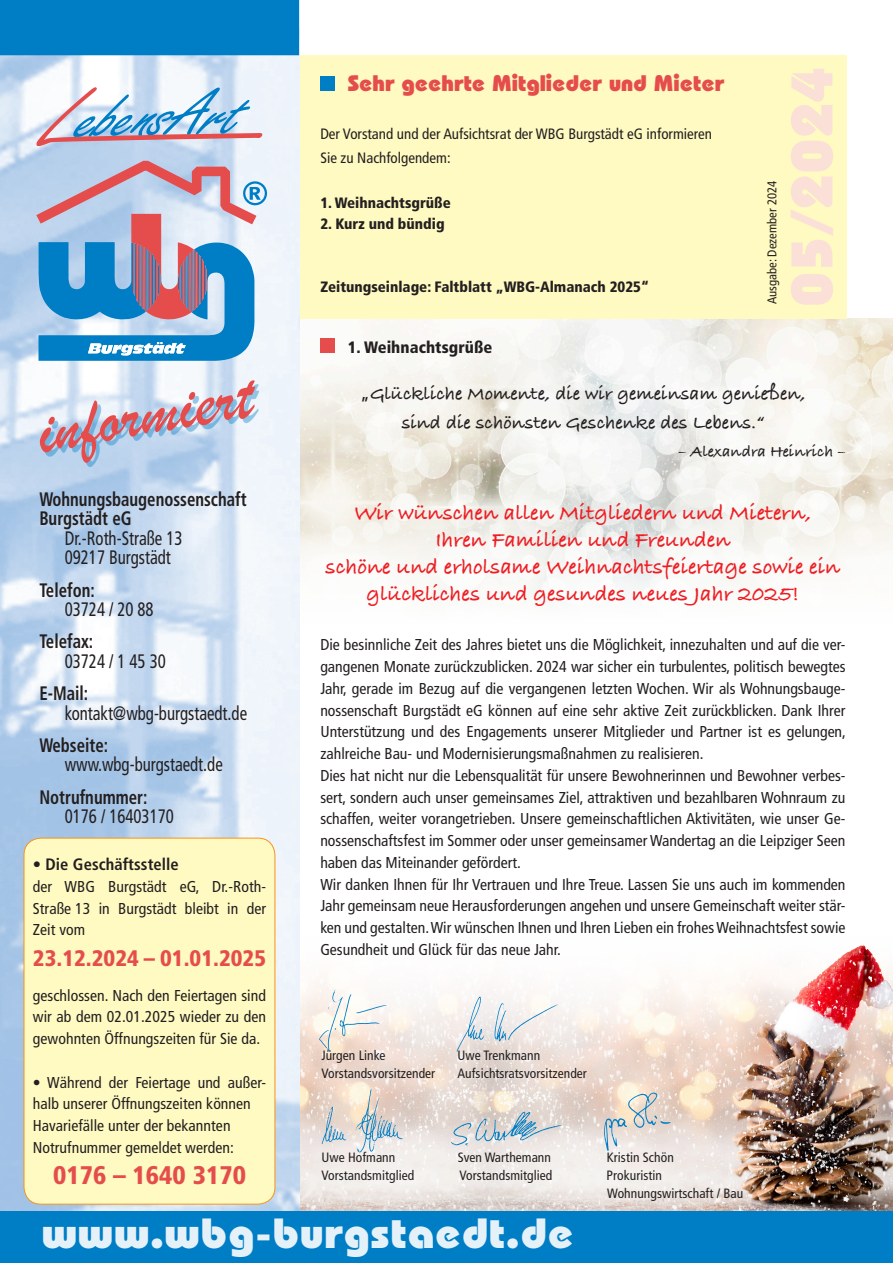
<style>
.page{position:relative;width:893px;height:1263px;background:#fff}
.page>*{position:absolute;margin:0;border:0;box-sizing:border-box;transform-origin:0 0}
.t1{font:70.5px "Brush Script";color:#e54d4d}
.t2{font:800 58.5px "Bauhaus";color:#fbe0d8}
.t3{font:800 42.15px "Bauhaus";letter-spacing:.02em;color:#fff}
.t4{font:900 condensed 25.5px "Frutiger";letter-spacing:.005em;color:#e54d4d}
.t5{font:700 22.5px/27px "Bradley Hand ITCTT";color:#ee1d23;text-align:center}
.t6{font:800 22.5px "Bauhaus";color:#e54d4d}
.t7{font:900 condensed 22.5px "Frutiger";letter-spacing:.005em;color:#e54d4d}
.t8{font:condensed 19.5px/19.5px "Frutiger";color:#231f20;scale:.86 1}
.t9{font:700 condensed 19.5px/19.5px "Frutiger";color:#231f20;scale:.86 1}
.t10{font:700 19.5px/28.5px "Bradley Hand ITCTT";color:#231f20;text-align:center}
.t11{font:700 16.5px "Bradley Hand ITCTT";color:#231f20}
.t12{font:700 condensed 16.5px "Frutiger";letter-spacing:.005em;color:#231f20}
.t13{font:900 condensed 16.5px "Frutiger";letter-spacing:.005em;color:#231f20}
.t14{font:condensed 15.75px/21.8px "Frutiger";color:#231f20}
.t15{font:condensed 15px/24px "Frutiger";color:#231f20}
.t16{font:900 condensed 15px "Frutiger";color:#231f20}
.t17{font:condensed 13.5px/18px "Frutiger";letter-spacing:.005em;color:#231f20}
.t18{font:condensed 12.75px "Frutiger";color:#231f20}
.s1{font-family:"Frutiger";font-weight:400;font-stretch:condensed}
</style>
<div class="page">
<img style="left:299px;top:1047px;width:169px;height:165px">
<img style="left:468px;top:1047px;width:425px;height:165px">
<svg style="left:299px;top:928px;width:594px;height:119px"></svg>
<img style="left:299px;top:318px;width:594px;height:306px">
<div style="left:299px;top:55px;width:547px;height:263px;background:#fffac1"></div>
<img style="left:0;top:55px;width:299px;height:1157px">
<div style="left:0;top:0;width:299px;height:55px;background:#007ec5"></div>
<div style="left:0;top:1212px;width:893px;height:51px;background:#007ec5"></div>
<svg style="left:36px;top:161px;width:231px;height:200px;background:#8dacce"></svg>
<svg style="left:36px;top:87px;width:226px;height:58px"></svg>
<div style="left:43px;top:384px;width:216px;height:82px;background:#007ec5;opacity:.4"></div>
<div style="left:320px;top:77px;width:15px;height:14px;background:#007ec5"></div>
<div style="left:320px;top:338px;width:15px;height:15px;background:#e54d4d"></div>
<img style="left:451px;top:993px;width:111px;height:61px">
<img style="left:310px;top:1085px;width:109px;height:73px">
<img style="left:314px;top:985px;width:78px;height:69px">
<img style="left:596px;top:1085px;width:81px;height:69px">
<svg style="left:451px;top:1112px;width:111px;height:33px;background:#c8cfd3"></svg>
<div style="left:24px;top:838px;width:251px;height:366px;background:#fffac1;border-radius:17px"></div>
<div style="left:24px;top:838px;width:251px;height:366px;border:1px solid #f7931d;border-radius:17px"></div>
<h1 class="t1" style="left:30px;top:386px;width:219px;rotate:-10deg">informiert</h1>
<p class="t9" style="left:39px;top:489px;width:243px">Wohnungsbaugenossenschaft<br>Burgstädt eG</p>
<p class="t8" style="left:65px;top:528px;width:138px">Dr.-Roth-Straße 13<br>09217 Burgstädt</p>
<p class="t9" style="left:39px;top:580px;width:66px">Telefon:</p>
<p class="t8" style="left:65px;top:600px;width:105px">03724 / 20 88</p>
<p class="t9" style="left:39px;top:632px;width:64px">Telefax:</p>
<p class="t8" style="left:65px;top:651px;width:119px">03724 / 1 45 30</p>
<p class="t9" style="left:39px;top:684px;width:58px">E-Mail:</p>
<p class="t8" style="left:65px;top:703px;width:213px">kontakt@wbg-burgstaedt.de</p>
<p class="t9" style="left:39px;top:735px;width:82px">Webseite:</p>
<p class="t8" style="left:65px;top:755px;width:185px">www.wbg-burgstaedt.de</p>
<p class="t9" style="left:39px;top:787px;width:127px">Notrufnummer:</p>
<p class="t8" style="left:65px;top:807px;width:128px">0176 / 16403170</p>
<p class="t12" style="left:33px;top:854px;width:147px">• Die Geschäftsstelle</p>
<p class="t14" style="left:33px;top:875px;width:235px;text-align:justify">der WBG Burgstädt eG, Dr.-Roth-Straße 13 in Burgstädt bleibt in der Zeit vom</p>
<h3 class="t7" style="left:33px;top:945px;width:235px">23.12.2024 – 01.01.2025</h3>
<p class="t14" style="left:33px;top:984px;width:235px;text-align:justify">geschlossen. Nach den Feiertagen sind wir ab dem 02.01.2025 wieder zu den gewohnten Öffnungszeiten für Sie da.</p>
<p class="t14" style="left:33px;top:1071px;width:235px">• Während der Feiertage und außer&shy;halb unserer Öffnungszeiten können Havariefälle unter der bekannten Notrufnummer gemeldet werden:</p>
<h3 class="t4" style="left:53px;top:1159px;width:194px">0176 – 1640 3170</h3>
<h3 class="t6" style="left:348px;top:70px;width:378px">Sehr geehrte Mitglieder und Mieter</h3>
<p class="t15" style="left:320px;top:122px;width:393px">Der Vorstand und der Aufsichtsrat der WBG Burgstädt eG informieren<br>Sie zu Nachfolgendem:</p>
<p class="t16" style="left:320px;top:194px;width:132px">1. Weihnachtsgrüße</p>
<p class="t16" style="left:320px;top:215px;width:126px">2. Kurz und bündig</p>
<p class="t16" style="left:320px;top:278px;width:330px">Zeitungseinlage: Faltblatt „WBG-Almanach 2025“</p>
<p class="t18" style="left:765px;top:304px;width:125px;rotate:-90deg">Ausgabe: Dezember 2024</p>
<h2 class="t2" style="left:777px;top:307px;width:242px;rotate:-90deg">05/2024</h2>
<p class="t13" style="left:348px;top:337px;width:146px">1. Weihnachtsgrüße</p>
<p class="t10" style="left:360px;top:379px;width:447px"><span class="s1">„</span>Glückliche Momente, die wir gemeinsam genießen, sind die schönsten Geschenke des Lebens.“</p>
<p class="t11" style="left:678px;top:439px;width:169px">– Alexandra Heinrich –</p>
<h3 class="t5" style="left:326px;top:498px;width:516px">Wir wünschen allen Mitgliedern und Mietern,<br>Ihren Familien und Freunden<br>schöne und erholsame Weihnachtsfeiertage sowie ein glückliches und gesundes neues Jahr 2025!</h3>
<p class="t14" style="left:320px;top:634px;width:527px">Die besinnliche Zeit des Jahres bietet uns die Möglichkeit, innezuhalten und auf die ver&shy;gangenen Monate zurückzublicken. 2024 war sicher ein turbulentes, politisch bewegtes Jahr, gerade im Bezug auf die vergangenen letzten Wochen. Wir als Wohnungsbauge&shy;nossenschaft Burgstädt eG können auf eine sehr aktive Zeit zurückblicken. Dank Ihrer Unterstützung und des Engagements unserer Mitglieder und Partner ist es gelungen, zahlreiche Bau- und Modernisierungsmaßnahmen zu realisieren.<br>Dies hat nicht nur die Lebensqualität für unsere Bewohnerinnen und Bewohner verbes&shy;sert, sondern auch unser gemeinsames Ziel, attraktiven und bezahlbaren Wohnraum zu schaffen, weiter vorangetrieben. Unsere gemeinschaftlichen Aktivitäten, wie unser Ge&shy;nossenschaftsfest im Sommer oder unser gemeinsamer Wandertag an die Leipziger Seen haben das Miteinander gefördert.<br>Wir danken Ihnen für Ihr Vertrauen und Ihre Treue. Lassen Sie uns auch im kommenden Jahr gemeinsam neue Herausforderungen angehen und unsere Gemeinschaft weiter stär&shy;ken und gestalten. Wir wünschen Ihnen und Ihren Lieben ein frohes Weihnachtsfest sowie Gesundheit und Glück für das neue Jahr.</p>
<p class="t17" style="left:321px;top:1046px;width:65px">Jürgen Linke</p>
<p class="t17" style="left:458px;top:1046px;width:84px">Uwe Trenkmann</p>
<p class="t17" style="left:321px;top:1064px;width:115px">Vorstandsvorsitzender</p>
<p class="t17" style="left:457px;top:1064px;width:131px">Aufsichtsratsvorsitzender</p>
<p class="t17" style="left:321px;top:1148px;width:75px">Uwe Hofmann</p>
<p class="t17" style="left:458px;top:1148px;width:95px">Sven Warthemann</p>
<p class="t17" style="left:607px;top:1148px;width:68px">Kristin Schön</p>
<p class="t17" style="left:321px;top:1166px;width:94px">Vorstandsmitglied</p>
<p class="t17" style="left:459px;top:1166px;width:94px">Vorstandsmitglied</p>
<p class="t17" style="left:607px;top:1166px;width:138px">Prokuristin<br>Wohnungswirtschaft / Bau</p>
<h3 class="t3" style="left:41px;top:1208px;width:534px">www.wbg-burgstaedt.de</h3>
</div>
